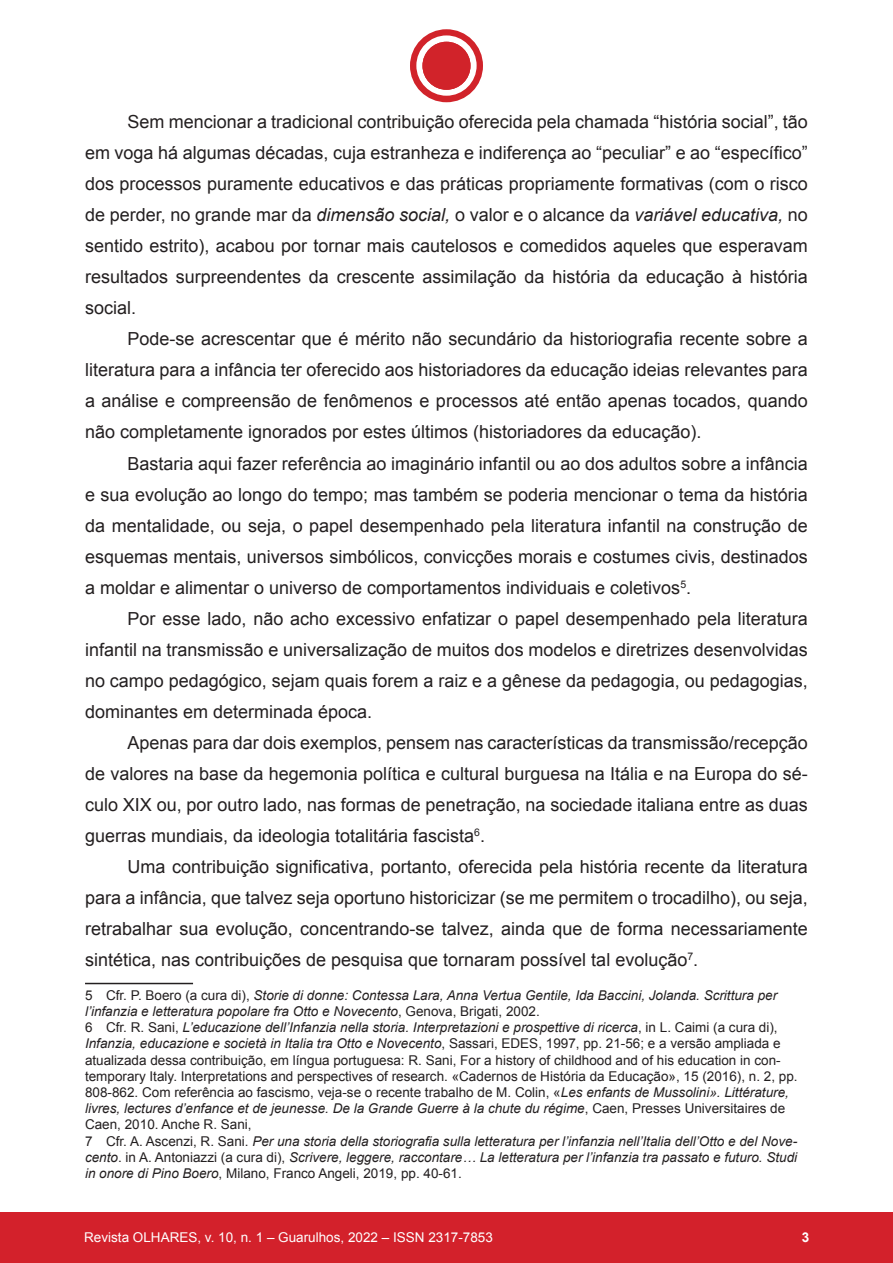
<style>
.page{position:relative;width:893px;height:1263px;background:#fff}
.page>*{position:absolute;margin:0;border:0;box-sizing:border-box;transform-origin:0 0}
._02_Texto{font:18px/31px "Arial";color:#231f20;text-align:justify}
._02_Rodapé{font:13.5px/16.2px "Arial";color:#231f20}
._02_Rodapé-2{font:italic 13.5px/16.2px "Arial";color:#231f20}
.t1{font:13.5px "Arial";color:#fff}
.t2{font:700 13.5px "Arial";color:#fff}
.s1{font-style:italic}
.s2{font-style:normal}
</style>
<div class="page">
<div style="left:410px;top:29px;width:73px;height:73px;background:#d1232a;border-radius:50%"></div>
<svg style="left:416px;top:35px;width:61px;height:61px"></svg>
<div style="left:422px;top:42px;width:48px;height:48px;background:#d1232a;border-radius:50%"></div>
<div style="left:0;top:1212px;width:893px;height:51px;background:#d3212b"></div>
<hr style="left:85px;top:983px;width:108px;height:1px;background:#231f20">
<p class="_02_Texto" style="left:85px;top:106px;width:724px;text-indent:43px">Sem mencionar a tradicional contribuição oferecida pela chamada “história social”, tão em voga há algumas décadas, cuja estranheza e indiferença ao “peculiar” e ao “específico” dos processos puramente educativos e das práticas propriamente formativas (com o risco de perder, no grande mar da <span class="s1">dimensão social,</span> o valor e o alcance da <span class="s1">variável educativa,</span> no sentido estrito), acabou por tornar mais cautelosos e comedidos aqueles que esperavam resultados surpreendentes da crescente assimilação da história da educação à história social.</p>
<p class="_02_Texto" style="left:85px;top:324px;width:724px;text-indent:43px">Pode-se acrescentar que é mérito não secundário da historiografia recente sobre a literatura para a infância ter oferecido aos historiadores da educação ideias relevantes para a análise e compreensão de fenômenos e processos até então apenas tocados, quando não completamente ignorados por estes últimos (historiadores da educação).</p>
<p class="_02_Texto" style="left:85px;top:448px;width:724px;text-indent:43px">Bastaria aqui fazer referência ao imaginário infantil ou ao dos adultos sobre a infância e sua evolução ao longo do tempo; mas também se poderia mencionar o tema da história da mentalidade, ou seja, o papel desempenhado pela literatura infantil na construção de esquemas mentais, universos simbólicos, convicções morais e costumes civis, destinados a moldar e alimentar o universo de comportamentos individuais e coletivos<sup>5</sup>.</p>
<p class="_02_Texto" style="left:85px;top:603px;width:724px;text-indent:43px">Por esse lado, não acho excessivo enfatizar o papel desempenhado pela literatura infantil na transmissão e universalização de muitos dos modelos e diretrizes desenvolvidas no campo pedagógico, sejam quais forem a raiz e a gênese da pedagogia, ou pedagogias, dominantes em determinada época.</p>
<p class="_02_Texto" style="left:85px;top:727px;width:724px;text-indent:43px">Apenas para dar dois exemplos, pensem nas características da transmissão/recepção de valores na base da hegemonia política e cultural burguesa na Itália e na Europa do sé&shy;culo XIX ou, por outro lado, nas formas de penetração, na sociedade italiana entre as duas guerras mundiais, da ideologia totalitária fascista<sup>6</sup>.</p>
<p class="_02_Texto" style="left:85px;top:851px;width:724px;text-indent:43px">Uma contribuição significativa, portanto, oferecida pela história recente da literatura para a infância, que talvez seja oportuno historicizar (se me permitem o trocadilho), ou seja, retrabalhar sua evolução, concentrando-se talvez, ainda que de forma necessariamente sintética, nas contribuições de pesquisa que tornaram possível tal evolução<sup>7</sup>.</p>
<p class="_02_Rodapé-2" style="left:85px;top:987px;width:694px"><span class="s2">5 Cfr. P. Boero (a cura di),</span> Storie di donne: Contessa Lara, Anna Vertua Gentile, Ida Baccini, Jolanda. Scrittura per l’infanzia e letteratura popolare fra Otto e Novecento<span class="s2">, Genova, Brigati, 2002.</span></p>
<p class="_02_Rodapé" style="left:85px;top:1019px;width:714px">6 Cfr. R. Sani, <span class="s1">L’educazione dell’Infanzia nella storia. Interpretazioni e prospettive di ricerca</span>, in L. Caimi (a cura di), <span class="s1">Infanzia, educazione e società in Italia tra Otto e Novecento</span>, Sassari, EDES, 1997, pp. 21-56; e a versão ampliada e atualizada dessa contribuição, em língua portuguesa: R. Sani, For a history of childhood and of his education in con&shy;temporary Italy. Interpretations and perspectives of research. «Cadernos de História da Educação», 15 (2016), n. 2, pp.<br>808-862. Com referência ao fascismo, veja-se o recente trabalho de M. Colin, «<span class="s1">Les enfants de Mussolini». Littérature, livres, lectures d’enfance et de jeunesse. De la Grande Guerre à la chute du régime</span>, Caen, Presses Universitaires de Caen, 2010. Anche R. Sani,</p>
<p class="_02_Rodapé-2" style="left:85px;top:1133px;width:714px;text-align:justify"><span class="s2">7 Cfr. A. Ascenzi, R. Sani.</span> Per una storia della storiografia sulla letteratura per l’infanzia nell’Italia dell’Otto e del Nove&shy;cento<span class="s2">. in A. Antoniazzi (a cura di),</span> Scrivere, leggere, raccontare… La letteratura per l’infanzia tra passato e futuro. Studi in onore di Pino Boero<span class="s2">, Milano, Franco Angeli, 2019, pp. 40-61.</span></p>
<p class="t1" style="left:84px;top:1229px;width:410px">Revista OLHARES, v. 10, n. 1 – Guarulhos, 2022 – ISSN 2317-7853</p>
<p class="t2" style="left:802px;top:1228px;width:9px">3</p>
</div>
